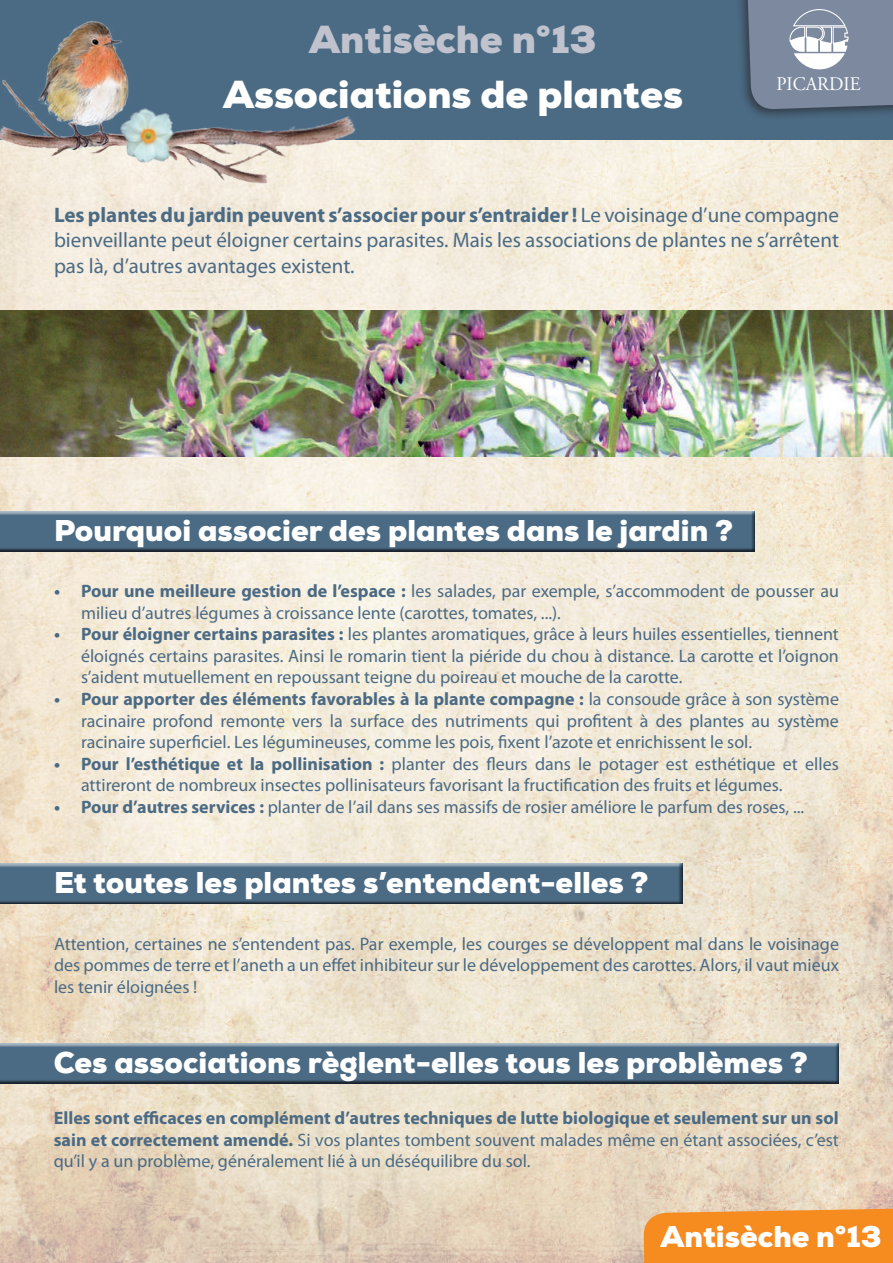
<style>
.page{position:relative;width:893px;height:1263px;background:#fff}
.page>*{position:absolute;margin:0;border:0;box-sizing:border-box;transform-origin:0 0}
.t1{font:900 39px "Nexa";color:#fff}
.t2{font:900 39px "Nexa";color:#c0c3cd}
.t3{font:900 30px "Nexa";color:#fff}
.t4{font:21px/25.2px "Myriad Pro";color:#4b6a83;text-align:justify}
.t5{font:19.2px "Adobe Garamond Pro";color:#fff;scale:.96 1}
.t6{font:18px/21.6px "Myriad Pro";color:#4b6a83;text-align:justify}
.s1{font-weight:700}
</style>
<div class="page">
<img style="left:0;top:139px;width:893px;height:1124px">
<div style="left:0;top:0;width:893px;height:139px;background:#4b6a83"></div>
<div style="left:735px;top:0;width:158px;height:120px;background:#231f20;opacity:.6"></div>
<svg style="left:747px;top:0;width:146px;height:110px;background:#8490a3"></svg>
<img style="left:0;top:21px;width:129px;height:144px">
<img style="left:125px;top:89px;width:165px;height:117px">
<img style="left:147px;top:111px;width:213px;height:56px">
<img style="left:118px;top:105px;width:58px;height:60px">
<div style="left:0;top:509px;width:756px;height:41px;background:#fff;opacity:.75"></div>
<div style="left:0;top:511px;width:756px;height:43px;background:#231f20;opacity:.75"></div>
<div style="left:0;top:862px;width:682px;height:41px;background:#fff;opacity:.75"></div>
<div style="left:0;top:863px;width:682px;height:44px;background:#231f20;opacity:.75"></div>
<img style="left:0;top:310px;width:893px;height:147px">
<div style="left:0;top:1042px;width:840px;height:41px;background:#fff;opacity:.75"></div>
<div style="left:0;top:1043px;width:840px;height:44px;background:#231f20;opacity:.75"></div>
<svg style="left:643px;top:1208px;width:250px;height:55px;background:#f48f28"></svg>
<h1 class="t2" style="left:309px;top:14px;width:289px">Antisèche n°13</h1>
<h1 class="t1" style="left:223px;top:69px;width:461px">Associations de plantes</h1>
<p class="t5" style="left:777px;top:72px;width:89px">PICARDIE</p>
<p class="t4" style="left:54px;top:202px;width:786px"><span class="s1">Les plantes du jardin peuvent s’associer pour s’entraider !</span> Le voisinage d’une compagne bienveillante peut éloigner certains parasites. Mais les associations de plantes ne s’arrêtent pas là, d’autres avantages existent.</p>
<h2 class="t3" style="left:54px;top:511px;width:681px">Pourquoi associer des plantes dans le jardin ?</h2>
<p class="t6" style="left:81px;top:580px;width:759px;text-indent:-27px"><span class="s1">• Pour une meilleure gestion de l’espace :</span> les salades, par exemple, s’accommodent de pousser au milieu d’autres légumes à croissance lente (carottes, tomates, ...).</p>
<p class="t6" style="left:81px;top:623px;width:759px;text-indent:-27px"><span class="s1">• Pour éloigner certains parasites :</span> les plantes aromatiques, grâce à leurs huiles essentielles, tiennent éloignés certains parasites. Ainsi le romarin tient la piéride du chou à distance. La carotte et l’oignon s’aident mutuellement en repoussant teigne du poireau et mouche de la carotte.</p>
<p class="t6" style="left:81px;top:688px;width:759px;text-indent:-27px"><span class="s1">• Pour apporter des éléments favorables à la plante compagne :</span> la consoude grâce à son système racinaire profond remonte vers la surface des nutriments qui profitent à des plantes au système racinaire superficiel. Les légumineuses, comme les pois, fixent l’azote et enrichissent le sol.</p>
<p class="t6" style="left:81px;top:753px;width:759px;text-indent:-27px"><span class="s1">• Pour l’esthétique et la pollinisation :</span> planter des fleurs dans le potager est esthétique et elles attireront de nombreux insectes pollinisateurs favorisant la fructification des fruits et légumes.</p>
<p class="t6" style="left:54px;top:796px;width:752px"><span class="s1">• Pour d’autres services :</span> planter de l’ail dans ses massifs de rosier améliore le parfum des roses, ...</p>
<h2 class="t3" style="left:54px;top:864px;width:596px">Et toutes les plantes s’entendent-elles ?</h2>
<p class="t6" style="left:54px;top:932px;width:786px">Attention, certaines ne s’entendent pas. Par exemple, les courges se développent mal dans le voisinage des pommes de terre et l’aneth a un effet inhibiteur sur le développement des carottes. Alors, il vaut mieux les tenir éloignées !</p>
<h2 class="t3" style="left:54px;top:1043px;width:756px">Ces associations règlent-elles tous les problèmes ?</h2>
<p class="t6" style="left:54px;top:1107px;width:786px"><span class="s1">Elles sont efficaces en complément d’autres techniques de lutte biologique et seulement sur un sol sain et correctement amendé.</span> Si vos plantes tombent souvent malades même en étant associées, c’est qu’il y a un problème, généralement lié à un déséquilibre du sol.</p>
<h2 class="t3" style="left:660px;top:1217px;width:223px">Antisèche n°13</h2>
</div>
